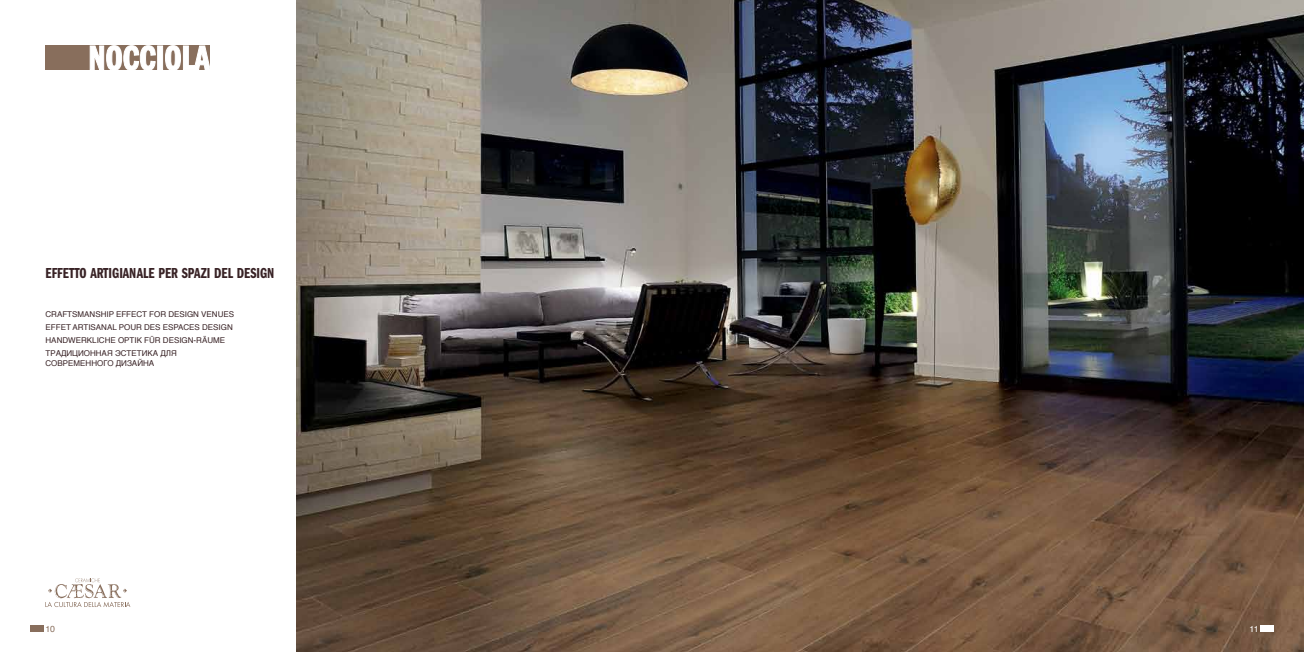
<style>
.page{position:relative;width:1304px;height:652px;background:#fff}
.page>*{position:absolute;margin:0;border:0;box-sizing:border-box;transform-origin:0 0}
.t1{font:600 15px "Franklin Got Cmp ITC";color:#382225}
.t2{font:8.8px "Helvetica";color:#886e5c}
.t3{font:8.8px "Helvetica";color:#fff}
.t4{font:8px/13px "Helvetica";color:#382225}
</style>
<div class="page">
<img style="left:296px;top:0;width:1008px;height:652px">
<svg style="left:45px;top:578px;width:85px;height:29px"></svg>
<div style="left:46px;top:46px;width:164px;height:24px;background:#886e5c"></div>
<svg style="left:90px;top:45px;width:120px;height:25px"></svg>
<div style="left:1260px;top:626px;width:13px;height:6px;background:#fff"></div>
<div style="left:31px;top:626px;width:13px;height:6px;background:#886e5c"></div>
<h1 class="t1" style="left:46px;top:265px;width:230px">EFFETTO ARTIGIANALE PER SPAZI DEL DESIGN</h1>
<p class="t4" style="left:46px;top:308px;width:12px">CRAFTSMANSHIP</p>
<p class="t4" style="left:116px;top:308px;width:7px">EFFECT</p>
<p class="t4" style="left:149px;top:308px;width:7px">FOR</p>
<p class="t4" style="left:168px;top:308px;width:6px">DESIGN</p>
<p class="t4" style="left:46px;top:308px;width:189px;text-indent:156px">VENUES<br>EFFET ARTISANAL POUR DES ESPACES DESIGN<br>HANDWERKLICHE</p>
<p class="t4" style="left:118px;top:334px;width:6px">OPTIK</p>
<p class="t4" style="left:144px;top:334px;width:25px">FÜR DESIGN</p>
<p class="t4" style="left:194px;top:334px;width:10px">-RÄUME</p>
<p class="t4" style="left:46px;top:349px;width:133px;line-height:9.6px">ТРАДИЦИОННАЯ ЭСТЕТИКА ДЛЯ<br>СОВРЕМЕННОГО ДИЗАЙНА</p>
<p class="t2" style="left:45px;top:622px;width:11px">10</p>
<p class="t3" style="left:1249px;top:622px;width:11px">11</p>
</div>
